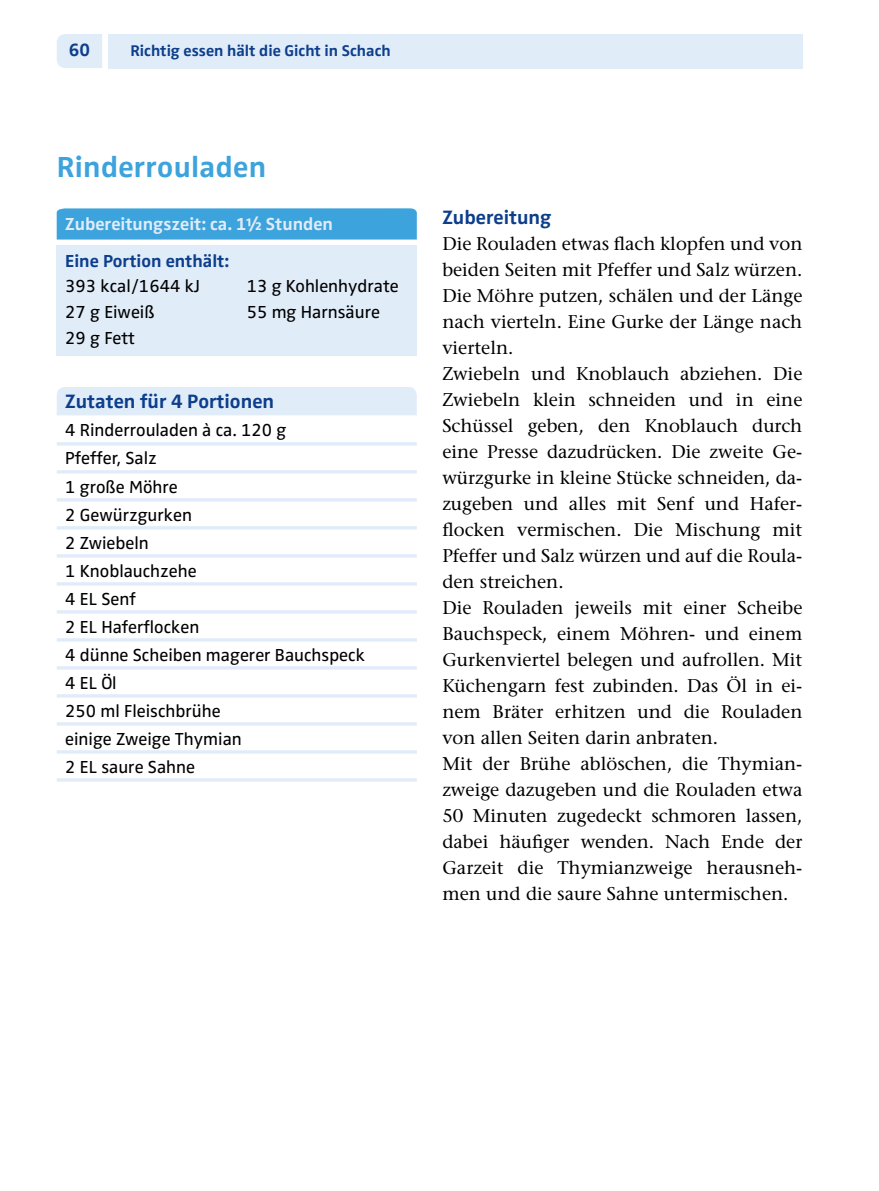
<style>
.page{position:relative;width:879px;height:1191px;background:#fff}
.page>*{position:absolute;margin:0;border:0;box-sizing:border-box;transform-origin:0 0}
.t1{font:700 30px "Zwo Pro";letter-spacing:.01em;color:#3da3dc}
.t2{font:700 20px "Zwo Pro";color:#0c3e8b}
.t3{font:18.4px/26px "Stone Serif";color:#000}
.t4{font:700 18.4px "Zwo Pro";color:#0c3e8b}
.t5{font:18px/28px "Zwo Pro";color:#000}
.t6{font:700 18px "Zwo Pro";color:#e1ecf9}
.t7{font:700 18px "Zwo Pro";color:#0c3e8b}
.t8{font:700 16px "Zwo Pro";color:#0c3e8b}
</style>
<div class="page">
<div style="left:57px;top:34px;width:45px;height:34px;background:#e1ecf9"></div>
<div style="left:108px;top:34px;width:694px;height:34px;background:#e1ecf9"></div>
<hr style="left:57px;top:442px;width:360px;height:3px;background:#e1ecf9">
<hr style="left:57px;top:470px;width:360px;height:3px;background:#e1ecf9">
<hr style="left:57px;top:498px;width:360px;height:3px;background:#e1ecf9">
<hr style="left:57px;top:526px;width:360px;height:3px;background:#e1ecf9">
<hr style="left:57px;top:554px;width:360px;height:3px;background:#e1ecf9">
<hr style="left:57px;top:582px;width:360px;height:3px;background:#e1ecf9">
<hr style="left:57px;top:610px;width:360px;height:3px;background:#e1ecf9">
<hr style="left:57px;top:638px;width:360px;height:3px;background:#e1ecf9">
<hr style="left:57px;top:666px;width:360px;height:3px;background:#e1ecf9">
<hr style="left:57px;top:694px;width:360px;height:3px;background:#e1ecf9">
<hr style="left:57px;top:722px;width:360px;height:3px;background:#e1ecf9">
<hr style="left:57px;top:750px;width:360px;height:3px;background:#e1ecf9">
<hr style="left:57px;top:778px;width:360px;height:3px;background:#e1ecf9">
<div style="left:57px;top:245px;width:360px;height:111px;background:#e1ecf9"></div>
<div style="left:57px;top:208px;width:360px;height:31px;background:#3da3dc"></div>
<div style="left:57px;top:387px;width:360px;height:28px;background:#e1ecf9"></div>
<p class="t4" style="left:69px;top:39px;width:23px">60</p>
<p class="t8" style="left:130px;top:41px;width:262px">Richtig essen hält die Gicht in Schach</p>
<h1 class="t1" style="left:57px;top:149px;width:211px">Rinderrouladen</h1>
<p class="t6" style="left:65px;top:213px;width:269px">Zubereitungszeit: ca. 1½ Stunden</p>
<p class="t7" style="left:65px;top:251px;width:165px">Eine Portion enthält:</p>
<p class="t5" style="left:65px;top:274px;width:136px;line-height:26px">393 kcal/1644 kJ<br>27 g Eiweiß<br>29 g Fett</p>
<p class="t5" style="left:247px;top:273px;width:154px;line-height:26px">13 g Kohlenhydrate<br>55 mg Harnsäure</p>
<p class="t2" style="left:65px;top:390px;width:210px">Zutaten für 4 Portionen</p>
<p class="t5" style="left:65px;top:417px;width:301px">4 Rinderrouladen à ca. 120 g<br>Pfeffer, Salz<br>1 große Möhre<br>2 Gewürzgurken<br>2 Zwiebeln<br>1 Knoblauchzehe<br>4 EL Senf<br>2 EL Haferflocken<br>4 dünne Scheiben magerer Bauchspeck<br>4 EL Öl<br>250 ml Fleischbrühe<br>einige Zweige Thymian<br>2 EL saure Sahne</p>
<p class="t2" style="left:442px;top:206px;width:111px">Zubereitung</p>
<p class="t3" style="left:442px;top:231px;width:362px">Die Rouladen etwas flach klopfen und von beiden Seiten mit Pfeffer und Salz würzen.<br>Die Möhre putzen, schälen und der Länge nach vierteln. Eine Gurke der Länge nach vierteln.<br>Zwiebeln und Knoblauch abziehen. Die Zwiebeln klein schneiden und in eine Schüssel geben, den Knoblauch durch eine Presse dazudrücken. Die zweite Ge&shy;würzgurke in kleine Stücke schneiden, da&shy;zugeben und alles mit Senf und Hafer&shy;flocken vermischen. Die Mischung mit Pfeffer und Salz würzen und auf die Roula&shy;den streichen.<br>Die Rouladen jeweils mit einer Scheibe Bauchspeck, einem Möhren- und einem Gurkenviertel belegen und aufrollen. Mit Küchengarn fest zubinden. Das Öl in ei&shy;nem Bräter erhitzen und die Rouladen von allen Seiten darin anbraten.<br>Mit der Brühe ablöschen, die Thymian&shy;zweige dazugeben und die Rouladen etwa 50 Minuten zugedeckt schmoren lassen, dabei häufiger wenden. Nach Ende der Garzeit die Thymianzweige herausneh&shy;men und die saure Sahne untermischen.</p>
</div>
